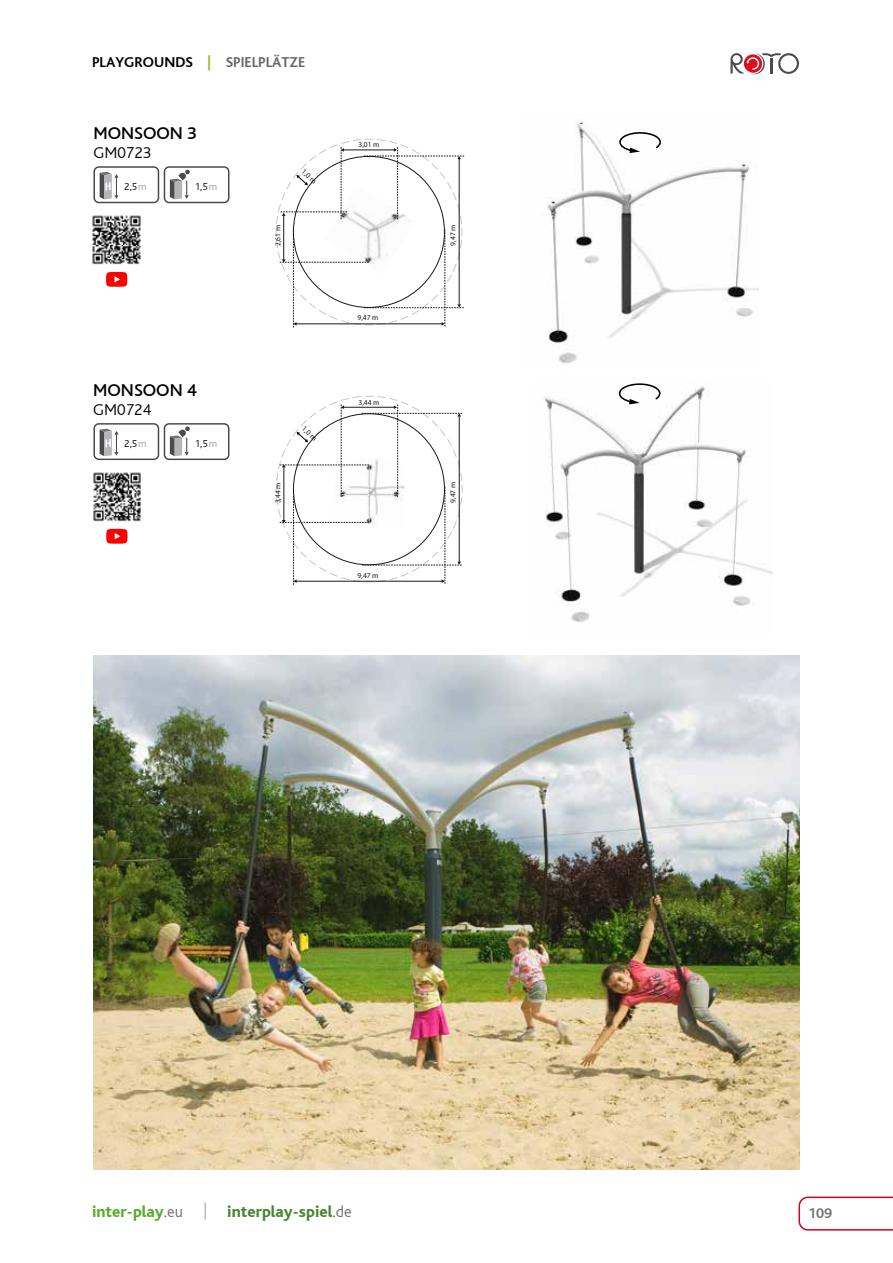
<style>
.page{position:relative;width:893px;height:1263px;background:#fff}
.page>*{position:absolute;margin:0;border:0;box-sizing:border-box;transform-origin:0 0}
.t1{font:500 18px "Bliss";color:#000}
.t2{font:800 16.5px "Bliss";color:#488434}
.t3{font:800 16.5px "Bliss";color:#57ab27}
.t4{font:300 16.5px "Bliss";color:#000}
.t5{font:300 16.5px "Panton";color:#707172}
.t6{font:700 15px "Bliss";color:#000}
.t7{font:700 14.85px "Bliss";color:#707172}
.t8{font:300 10.5px "Bliss";color:#000}
.t9{font:7.5px "Myriad Pro";color:#14171c}
.t10{font:7.5px "Myriad Pro";color:#15171c}
.s1{color:#97bf1b}
.s2{color:#646567}
.s3{color:#9c9e9f}
.s4{font-weight:300;color:#707172}
</style>
<div class="page">
<img style="left:547px;top:120px;width:212px;height:244px">
<img style="left:544px;top:386px;width:229px;height:236px">
<svg style="left:276px;top:139px;width:188px;height:188px"></svg>
<svg style="left:276px;top:396px;width:186px;height:189px"></svg>
<svg style="left:618px;top:131px;width:44px;height:22px"></svg>
<svg style="left:618px;top:383px;width:43px;height:21px"></svg>
<svg style="left:798px;top:1196px;width:95px;height:35px"></svg>
<img style="left:93px;top:656px;width:706px;height:513px">
<svg style="left:93px;top:166px;width:136px;height:37px"></svg>
<svg style="left:93px;top:423px;width:136px;height:37px"></svg>
<svg style="left:106px;top:272px;width:21px;height:15px"></svg>
<svg style="left:106px;top:529px;width:21px;height:15px"></svg>
<img style="left:92px;top:215px;width:49px;height:50px">
<img style="left:93px;top:472px;width:48px;height:50px">
<svg style="left:730px;top:53px;width:69px;height:21px"></svg>
<h3 class="t6" style="left:92px;top:53px;width:215px">PLAYGROUNDS <span class="s1">|</span> <span class="s2">SPIELPLÄTZE</span></h3>
<h1 class="t1" style="left:93px;top:122px;width:105px">MONSOON 3</h1>
<h2 class="t4" style="left:93px;top:143px;width:60px">GM0723</h2>
<h3 class="t8" style="left:124px;top:180px;width:24px">2,5 <span class="s3">m</span></h3>
<h3 class="t8" style="left:195px;top:180px;width:24px">1,5 <span class="s3">m</span></h3>
<h1 class="t1" style="left:93px;top:379px;width:105px">MONSOON 4</h1>
<h2 class="t4" style="left:93px;top:400px;width:60px">GM0724</h2>
<h3 class="t8" style="left:124px;top:437px;width:24px">2,5 <span class="s3">m</span></h3>
<h3 class="t8" style="left:195px;top:437px;width:24px">1,5 <span class="s3">m</span></h3>
<p class="t9" style="left:273px;top:246px;width:22px;rotate:-90deg">2,61 m</p>
<p class="t10" style="left:306px;top:167px;width:19px;rotate:42deg">1,0 m</p>
<p class="t9" style="left:273px;top:503px;width:22px;rotate:-90deg">3,44 m</p>
<p class="t10" style="left:306px;top:424px;width:19px;rotate:42deg">1,0 m</p>
<p class="t9" style="left:358px;top:140px;width:22px">3,01 m</p>
<p class="t9" style="left:358px;top:313px;width:22px">9,47 m</p>
<p class="t9" style="left:359px;top:397px;width:22px">3,44 m</p>
<p class="t9" style="left:358px;top:570px;width:22px">9,47 m</p>
<p class="t9" style="left:448px;top:245px;width:22px;rotate:-90deg">9,47 m</p>
<p class="t9" style="left:448px;top:503px;width:22px;rotate:-90deg">9,47 m</p>
<h2 class="t3" style="left:92px;top:1202px;width:92px">inter-play<span class="s4">.eu</span></h2>
<h2 class="t5" style="left:204px;top:1201px;width:4px">|</h2>
<h2 class="t2" style="left:227px;top:1202px;width:126px">interplay-spiel<span class="s4">.de</span></h2>
<h3 class="t7" style="left:808px;top:1205px;width:26px">109</h3>
</div>
